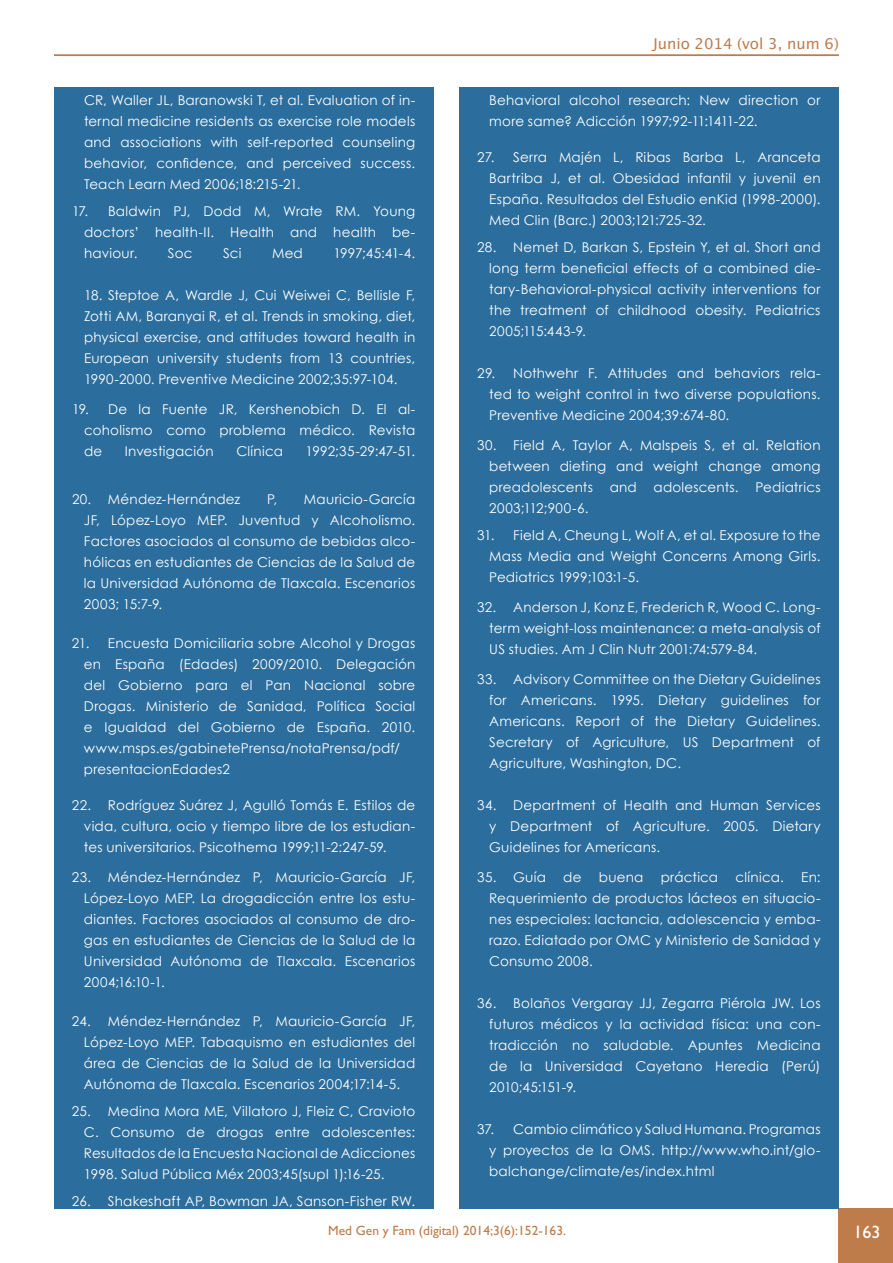
<style>
.page{position:relative;width:893px;height:1263px;background:#fff}
.page>*{position:absolute;margin:0;border:0;box-sizing:border-box;transform-origin:0 0}
.t1{font:18px "Gill Sans";color:#fff}
.t2{font:15px "Lucida Grande";color:#bf7c4b}
.t3{font:13.5px/21px "Century Gothic";letter-spacing:.015em;color:#fff;text-align:justify}
.t4{font:13.5px "Gill Sans";color:#bf7c4b}
</style>
<div class="page">
<div style="left:839px;top:1209px;width:54px;height:54px;background:#bf7c4b"></div>
<hr style="left:54px;top:55px;width:785px;height:1px;background:#bf7c4b">
<div style="left:459px;top:87px;width:380px;height:1122px;background:#2b6d9c"></div>
<div style="left:54px;top:87px;width:380px;height:1122px;background:#2b6d9c"></div>
<p class="t3" style="left:84px;top:89px;width:333px">CR, Waller JL, Baranowski T, et al. Evaluation of in&shy;ternal medicine residents as exercise role models and associations with self-reported counseling behavior, confidence, and perceived success.<br>Teach Learn Med 2006;18:215-21.</p>
<p class="t3" style="left:84px;top:200px;width:333px;text-indent:-12px">17. Baldwin PJ, Dodd M, Wrate RM. Young doctors’ health-II. Health and health be&shy;haviour.</p>
<p class="t3" style="left:168px;top:242px;width:26px">Soc</p>
<p class="t3" style="left:223px;top:242px;width:20px">Sci</p>
<p class="t3" style="left:272px;top:242px;width:32px">Med</p>
<p class="t3" style="left:333px;top:242px;width:83px">1997;45:41-4.</p>
<p class="t3" style="left:84px;top:284px;width:333px">18. Steptoe A, Wardle J, Cui Weiwei C, Bellisle F, Zotti AM, Baranyai R, et al. Trends in smoking, diet, physical exercise, and attitudes toward health in European university students from 13 countries, 1990-2000. Preventive Medicine 2002;35:97-104.</p>
<p class="t3" style="left:84px;top:398px;width:333px;text-indent:-12px">19. De la Fuente JR, Kershenobich D. El al&shy;coholismo como problema médico. Revista de</p>
<p class="t3" style="left:125px;top:440px;width:90px">Investigación</p>
<p class="t3" style="left:236px;top:440px;width:48px">Clínica</p>
<p class="t3" style="left:306px;top:440px;width:111px">1992;35-29:47-51.</p>
<p class="t3" style="left:72px;top:488px;width:170px">20. Méndez-Hernández</p>
<p class="t3" style="left:267px;top:488px;width:12px">P,</p>
<p class="t3" style="left:84px;top:488px;width:333px;text-indent:220px">Mauricio-García JF, López-Loyo MEP. Juventud y Alcoholismo.<br>Factores asociados al consumo de bebidas alco&shy;hólicas en estudiantes de Ciencias de la Salud de la Universidad Autónoma de Tlaxcala. Escenarios 2003; 15:7-9.</p>
<p class="t3" style="left:84px;top:633px;width:333px;text-align:left;text-indent:-12px">21. Encuesta Domiciliaria sobre Alcohol y Drogas en España (Edades) 2009/2010. Delegación del Gobierno para el Pan Nacional sobre Drogas. Ministerio de Sanidad, Política Social e Igualdad del Gobierno de España. 2010. www.msps.es/gabinetePrensa/notaPrensa/pdf/ presentacionEdades2</p>
<p class="t3" style="left:84px;top:795px;width:333px;text-indent:-12px">22. Rodríguez Suárez J, Agulló Tomás E. Estilos de vida, cultura, ocio y tiempo libre de los estudian&shy;tes universitarios. Psicothema 1999;11-2:247-59.</p>
<p class="t3" style="left:84px;top:867px;width:333px;text-indent:-12px">23. Méndez-Hernández P, Mauricio-García JF, López-Loyo MEP. La drogadicción entre los estu&shy;diantes. Factores asociados al consumo de dro&shy;gas en estudiantes de Ciencias de la Salud de la Universidad Autónoma de Tlaxcala. Escenarios 2004;16:10-1.</p>
<p class="t3" style="left:84px;top:1011px;width:333px;text-indent:-12px">24. Méndez-Hernández P, Mauricio-García JF, López-Loyo MEP. Tabaquismo en estudiantes del área de Ciencias de la Salud de la Universidad Autónoma de Tlaxcala. Escenarios 2004;17:14-5.</p>
<p class="t3" style="left:84px;top:1101px;width:333px;text-indent:-12px">25. Medina Mora ME, Villatoro J, Fleiz C, Cravioto C. Consumo de drogas entre adolescentes:<br>Resultados de la Encuesta Nacional de Adicciones 1998. Salud Pública Méx 2003;45(supl 1):16-25.</p>
<p class="t3" style="left:72px;top:1191px;width:345px">26. Shakeshaft AP, Bowman JA, Sanson-Fisher RW.</p>
<p class="t2" style="left:653px;top:35px;width:187px">Junio 2014 (vol 3, num 6)</p>
<p class="t3" style="left:489px;top:89px;width:333px">Behavioral alcohol research: New direction or more same? Adicción 1997;92-11:1411-22.</p>
<p class="t3" style="left:489px;top:146px;width:333px;text-indent:-12px">27. Serra Majén L, Ribas Barba L, Aranceta Bartriba J, et al. Obesidad infantil y juvenil en España. Resultados del Estudio enKid (1998-2000).<br>Med Clin (Barc.) 2003;121:725-32.</p>
<p class="t3" style="left:489px;top:236px;width:333px;text-indent:-12px">28. Nemet D, Barkan S, Epstein Y, et al. Short and long term beneficial effects of a combined die&shy;tary-Behavioral-physical activity interventions for the treatment of childhood obesity. Pediatrics 2005;115:443-9.</p>
<p class="t3" style="left:489px;top:362px;width:333px;text-indent:-12px">29. Nothwehr F. Attitudes and behaviors rela&shy;ted to weight control in two diverse populations.<br>Preventive Medicine 2004;39:674-80.</p>
<p class="t3" style="left:489px;top:434px;width:333px;text-indent:-12px">30. Field A, Taylor A, Malspeis S, et al. Relation between dieting and weight change among preadolescents and adolescents. Pediatrics 2003;112;900-6.</p>
<p class="t3" style="left:489px;top:524px;width:333px;text-indent:-12px">31. Field A, Cheung L, Wolf A, et al. Exposure to the Mass Media and Weight Concerns Among Girls.<br>Pediatrics 1999;103:1-5.</p>
<p class="t3" style="left:489px;top:596px;width:333px;text-indent:-12px">32. Anderson J, Konz E, Frederich R, Wood C. Long&shy;term weight-loss maintenance: a meta-analysis of US studies. Am J Clin Nutr 2001:74:579-84.</p>
<p class="t3" style="left:489px;top:669px;width:333px;text-indent:-12px">33. Advisory Committee on the Dietary Guidelines for Americans. 1995. Dietary guidelines for Americans. Report of the Dietary Guidelines.<br>Secretary of Agriculture, US Department of Agriculture, Washington, DC.</p>
<p class="t3" style="left:489px;top:795px;width:333px;text-indent:-12px">34. Department of Health and Human Services y Department of Agriculture. 2005. Dietary Guidelines for Americans.</p>
<p class="t3" style="left:477px;top:867px;width:70px">35. Guía</p>
<p class="t3" style="left:563px;top:867px;width:20px">de</p>
<p class="t3" style="left:599px;top:867px;width:46px">buena</p>
<p class="t3" style="left:661px;top:867px;width:59px">práctica</p>
<p class="t3" style="left:735px;top:867px;width:50px">clínica.</p>
<p class="t3" style="left:489px;top:867px;width:333px;text-indent:312px">En:<br>Requerimiento de productos lácteos en situacio&shy;nes especiales: lactancia, adolescencia y emba&shy;razo. Ediatado por OMC y Ministerio de Sanidad y Consumo 2008.</p>
<p class="t3" style="left:489px;top:993px;width:333px;text-indent:-12px">36. Bolaños Vergaray JJ, Zegarra Piérola JW. Los futuros médicos y la actividad física: una con&shy;tradicción no saludable. Apuntes Medicina de la Universidad Cayetano Heredia (Perú)<br>2010;45:151-9.</p>
<p class="t3" style="left:489px;top:1119px;width:333px;text-indent:-12px">37. Cambio climático y Salud Humana. Programas y proyectos de la OMS. http://www.who.int/glo&shy;balchange/climate/es/index.html</p>
<p class="t4" style="left:328px;top:1222px;width:239px">Med Gen y Fam (digital) 2014;3(6):152-163.</p>
<h1 class="t1" style="left:854px;top:1222px;width:28px">163</h1>
</div>
